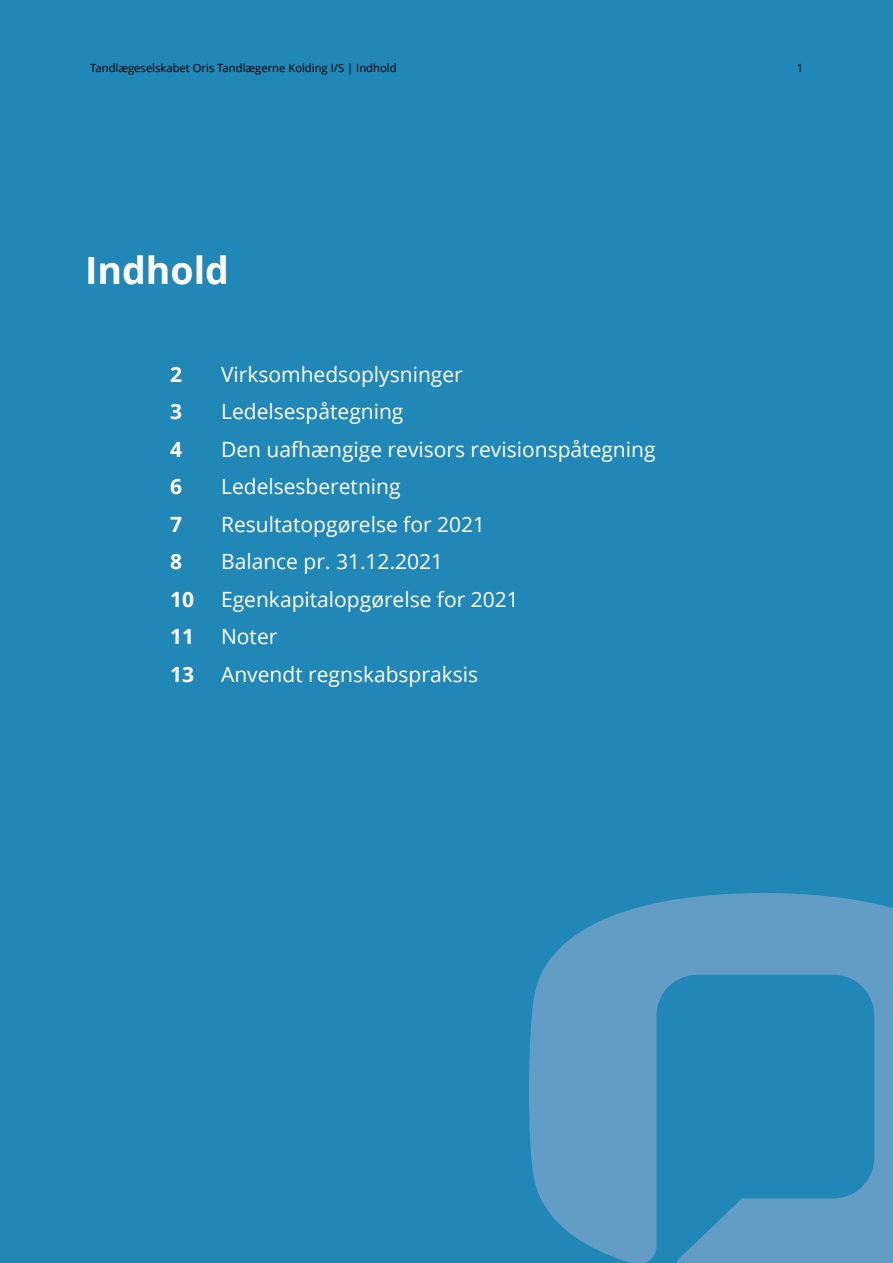
<style>
.page{position:relative;width:893px;height:1263px;background:#2187b6}
.page>*{position:absolute;margin:0;border:0;box-sizing:border-box;transform-origin:0 0}
.t1{font:700 37.5px "Open Sans";color:#fff}
.t2{font:21px/37.5px "Open Sans";color:#fff}
.t3{font:700 21px/37.5px "Open Sans";color:#fff}
.t4{font:11.25px "Open Sans";color:#000}
</style>
<div class="page">
<svg style="left:529px;top:893px;width:364px;height:370px;fill:#639dc5"></svg>
<p class="t4" style="left:90px;top:60px;width:308px">Tandlægeselskabet Oris Tandlægerne Kolding I/S | Indhold</p>
<p class="t4" style="left:797px;top:60px;width:8px">1</p>
<h1 class="t1" style="left:85px;top:244px;width:145px">Indhold</h1>
<p class="t3" style="left:170px;top:355px;width:25px">2<br>3<br>4<br>6<br>7<br>8<br>10<br>11<br>13</p>
<p class="t2" style="left:221px;top:355px;width:436px">Virksomhedsoplysninger<br>Ledelsespåtegning<br>Den uafhængige revisors revisionspåtegning<br>Ledelsesberetning<br>Resultatopgørelse for 2021<br>Balance pr. 31.12.2021<br>Egenkapitalopgørelse for 2021<br>Noter<br>Anvendt regnskabspraksis</p>
</div>
